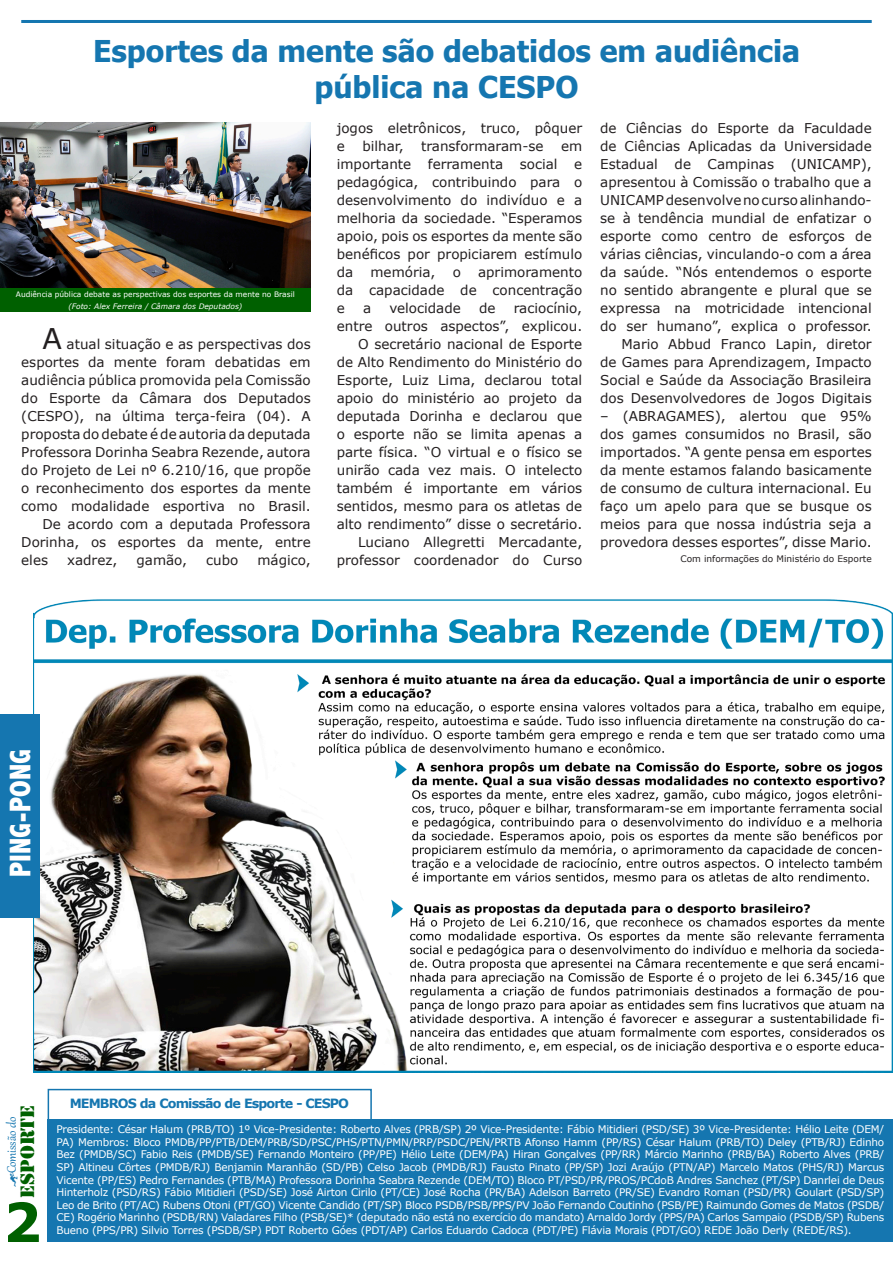
<style>
.page{position:relative;width:893px;height:1263px;background:#fff}
.page>*{position:absolute;margin:0;border:0;box-sizing:border-box;transform-origin:0 0}
.t1{font:700 54px "Verdana";color:#006000}
.Texto_arena{font:700 30px "Tahoma";color:#1576b0}
.Texto_arena-2{font:800 condensed 30px "Abadi";color:#fff}
.Texto_arena-3{font:18px "Stencil Std";color:#006000;scale:1.07 1}
.Texto_arena-4{font:15px "Gabriola";letter-spacing:-.005em;color:#1576b0}
.Texto_arena-5{font:13.5px/18px "Verdana";color:#231f20;text-align:justify}
.t2{font:700 12.75px "Verdana";letter-spacing:-.07em;color:#1576b0}
.Texto_arena-6{font:10.5px/12.6px "Verdana";letter-spacing:-.02em;color:#fff;text-align:justify}
.Texto_arena-7{font:9px "Verdana";color:#231f20}
.Lengenda{font:7.5px "Verdana";color:#fff}
.Lengenda-2{font:italic 7.5px "Verdana";color:#fff}
.s1{font-size:28.5px}
.s2{font-family:"Athletes"}
.s3{font-weight:400;font-size:12.9px;color:#fff}
</style>
<div class="page">
<div style="left:48px;top:1089px;width:324px;height:32px;border:2px solid #1576b0"></div>
<div style="left:48px;top:1119px;width:845px;height:123px;background:#1576b0"></div>
<hr style="left:21px;top:20px;width:851px;height:3px;background:#1576b0">
<div style="left:0;top:288px;width:311px;height:24px;background:#006000"></div>
<img style="left:34px;top:599px;width:859px;height:474px">
<div style="left:0;top:714px;width:40px;height:204px;background:#1576b0"></div>
<img style="left:0;top:122px;width:311px;height:166px">
<p class="Texto_arena" style="left:93px;top:30px;width:708px">Esportes da mente são debatidos em audiência</p>
<p class="Texto_arena" style="left:314px;top:66px;width:265px">pública na CESPO</p>
<p class="Lengenda" style="left:16px;top:289px;width:280px">Audiência pública debate as perspectivas dos esportes da mente no Brasil</p>
<p class="Lengenda-2" style="left:68px;top:301px;width:175px">(Foto: Alex Ferreira / Câmara dos Deputados)</p>
<p class="Texto_arena-5" style="left:21px;top:335px;width:291px;text-indent:21px"><span class="s1">A</span> atual situação e as perspectivas dos esportes da mente foram debatidas em audiência pública promovida pela Comissão do Esporte da Câmara dos Deputados (CESPO), na última terça-feira (04). A proposta do debate é de autoria da deputada Professora Dorinha Seabra Rezende, autora do Projeto de Lei nº 6.210/16, que propõe o reconhecimento dos esportes da mente como modalidade esportiva no Brasil.</p>
<p class="Texto_arena-5" style="left:21px;top:515px;width:291px;text-indent:21px">De acordo com a deputada Professora Dorinha, os esportes da mente, entre eles</p>
<p class="Texto_arena-5" style="left:67px;top:551px;width:52px">xadrez,</p>
<p class="Texto_arena-5" style="left:136px;top:551px;width:52px">gamão,</p>
<p class="Texto_arena-5" style="left:206px;top:551px;width:34px">cubo</p>
<p class="Texto_arena-5" style="left:257px;top:551px;width:55px">mágico,</p>
<p class="Texto_arena-5" style="left:337px;top:119px;width:247px">jogos eletrônicos, truco, pôquer e</p>
<p class="Texto_arena-5" style="left:362px;top:137px;width:43px">bilhar,</p>
<p class="Texto_arena-5" style="left:421px;top:137px;width:124px">transformaram-se</p>
<p class="Texto_arena-5" style="left:337px;top:137px;width:247px;text-indent:224px">em importante ferramenta social e pedagógica, contribuindo para o desenvolvimento do indivíduo e a melhoria da sociedade. “Esperamos apoio, pois os esportes da mente são benéficos por propiciarem estímulo da</p>
<p class="Texto_arena-5" style="left:370px;top:263px;width:66px">memória,</p>
<p class="Texto_arena-5" style="left:453px;top:263px;width:10px">o</p>
<p class="Texto_arena-5" style="left:337px;top:263px;width:247px;text-indent:141px">aprimoramento da capacidade de concentração e</p>
<p class="Texto_arena-5" style="left:337px;top:299px;width:247px;text-align:right">raciocínio,<br>entre outros aspectos”, explicou.</p>
<p class="Texto_arena-5" style="left:337px;top:335px;width:247px;text-indent:21px">O secretário nacional de Esporte de Alto Rendimento do Ministério do Esporte, Luiz Lima, declarou total apoio do ministério ao projeto da deputada Dorinha e declarou que o esporte não se limita apenas a parte física. “O virtual e o físico se unirão cada vez mais. O intelecto também é importante em vários sentidos, mesmo para os atletas de alto rendimento” disse o secretário.</p>
<p class="Texto_arena-5" style="left:337px;top:533px;width:247px;text-align:right">Luciano Allegretti Mercadante, professor coordenador do Curso</p>
<p class="Texto_arena-5" style="left:363px;top:299px;width:10px">a</p>
<p class="Texto_arena-5" style="left:389px;top:299px;width:73px">velocidade</p>
<p class="Texto_arena-5" style="left:479px;top:299px;width:18px">de</p>
<p class="Texto_arena-5" style="left:600px;top:119px;width:273px">de Ciências do Esporte da Faculdade de Ciências Aplicadas da Universidade Estadual de Campinas (UNICAMP), apresentou à Comissão o trabalho que a UNICAMP desenvolve no curso alinhando&shy;se à tendência mundial de enfatizar o esporte como centro de esforços de várias ciências, vinculando-o com a área da saúde. “Nós entendemos o esporte no sentido abrangente e plural que se expressa na motricidade intencional do ser humano”, explica o professor.</p>
<p class="Texto_arena-5" style="left:600px;top:335px;width:273px;text-indent:21px">Mario Abbud Franco Lapin, diretor de Games para Aprendizagem, Impacto Social e Saúde da Associação Brasileira dos Desenvolvedores de Jogos Digitais</p>
<p class="Texto_arena-5" style="left:600px;top:407px;width:273px">– (ABRAGAMES), alertou que 95% dos games consumidos no Brasil, são importados. “A gente pensa em esportes da mente estamos falando basicamente de consumo de cultura internacional. Eu faço um apelo para que se busque os meios para que nossa indústria seja a provedora desses esportes”, disse Mario.</p>
<p class="Texto_arena-7" style="left:680px;top:552px;width:193px">Com informações do Ministério do Esporte</p>
<p class="Texto_arena-2" style="left:3px;top:877px;width:130px;rotate:-90deg">PING-PONG</p>
<p class="Texto_arena-4" style="left:2px;top:1187px;width:73px;rotate:-90deg"><span class="s2">B</span>Comissão do</p>
<p class="Texto_arena-3" style="left:16px;top:1197px;width:88px;rotate:-90deg">ESPORTE</p>
<p class="t1" style="left:3px;top:1184px;width:40px">2</p>
<p class="t2" style="left:70px;top:1094px;width:340px">MEMBROS da Comissão de Esporte - CESPO <span class="s3">Valadares</span></p>
<p class="Texto_arena-6" style="left:56px;top:1123px;width:829px">Presidente: César Halum (PRB/TO) 1º Vice-Presidente: Roberto Alves (PRB/SP) 2º Vice-Presidente: Fábio Mitidieri (PSD/SE) 3º Vice-Presidente: Hélio Leite (DEM/ PA) Membros: Bloco PMDB/PP/PTB/DEM/PRB/SD/PSC/PHS/PTN/PMN/PRP/PSDC/PEN/PRTB Afonso Hamm (PP/RS) César Halum (PRB/TO) Deley (PTB/RJ) Edinho Bez (PMDB/SC) Fabio Reis (PMDB/SE) Fernando Monteiro (PP/PE) Hélio Leite (DEM/PA) Hiran Gonçalves (PP/RR) Márcio Marinho (PRB/BA) Roberto Alves (PRB/ SP) Altineu Côrtes (PMDB/RJ) Benjamin Maranhão (SD/PB) Celso Jacob (PMDB/RJ) Fausto Pinato (PP/SP) Jozi Araújo (PTN/AP) Marcelo Matos (PHS/RJ) Marcus Vicente (PP/ES) Pedro Fernandes (PTB/MA) Professora Dorinha Seabra Rezende (DEM/TO) Bloco PT/PSD/PR/PROS/PCdoB Andres Sanchez (PT/SP) Danrlei de Deus Hinterholz (PSD/RS) Fábio Mitidieri (PSD/SE) José Airton Cirilo (PT/CE) José Rocha (PR/BA) Adelson Barreto (PR/SE) Evandro Roman (PSD/PR) Goulart (PSD/SP)<br>Leo de Brito (PT/AC) Rubens Otoni (PT/GO) Vicente Candido (PT/SP) Bloco PSDB/PSB/PPS/PV João Fernando Coutinho (PSB/PE) Raimundo Gomes de Matos (PSDB/ CE) Rogério Marinho (PSDB/RN) Valadares Filho (PSB/SE)* (deputado não está no exercício do mandato) Arnaldo Jordy (PPS/PA) Carlos Sampaio (PSDB/SP) Rubens Bueno (PPS/PR) Silvio Torres (PSDB/SP) PDT Roberto Góes (PDT/AP) Carlos Eduardo Cadoca (PDT/PE) Flávia Morais (PDT/GO) REDE João Derly (REDE/RS).</p>
</div>
